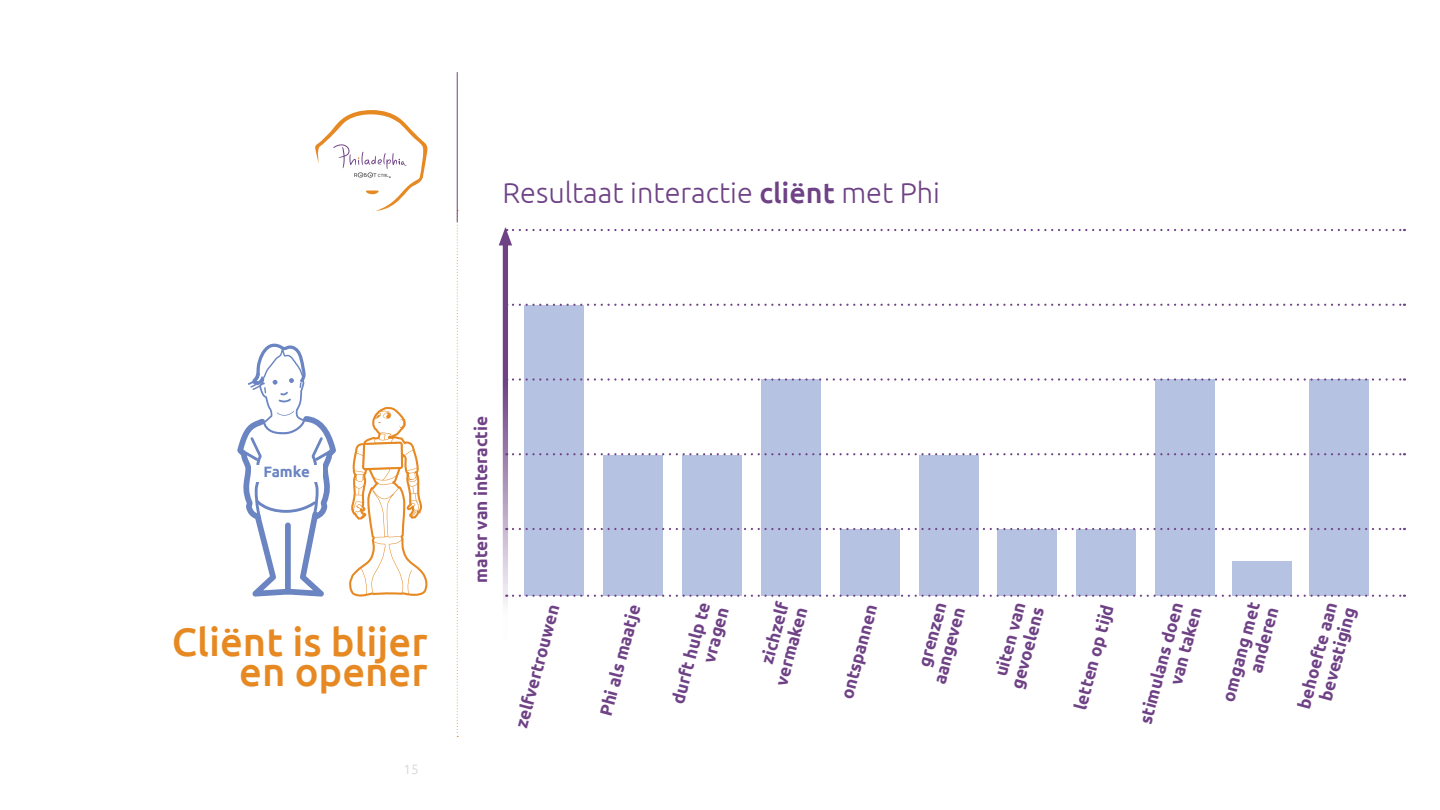
<style>
.page{position:relative;width:1440px;height:810px;background:#fff}
.page>*{position:absolute;margin:0;border:0;box-sizing:border-box;transform-origin:0 0}
.t1{font:500 39.9px/29.9px "Ubuntu";color:#e78923;text-align:right}
.t2{font:300 28.8px "Ubuntu";color:#6f4286}
.t3{font:700 17.25px/19.2px "Ubuntu";color:#6f4286;text-align:right}
.t4{font:700 15px "Ubuntu";letter-spacing:-.01em;color:#6b85c2}
.t5{font:300 13.5px "Ubuntu";color:#cdd6d6}
.s1{font-weight:500}
</style>
<div class="page">
<svg style="left:237px;top:343px;width:99px;height:254px"></svg>
<div style="left:251px;top:465px;width:71px;height:17px;background:#fff"></div>
<svg style="left:457px;top:222px;width:1px;height:515px"></svg>
<svg style="left:349px;top:407px;width:79px;height:190px"></svg>
<hr style="left:457px;top:72px;width:1px;height:150px;background:#6f4286">
<svg style="left:315px;top:110px;width:113px;height:101px"></svg>
<div style="left:1155px;top:379px;width:60px;height:217px;background:#b6c2e1"></div>
<div style="left:1309px;top:379px;width:60px;height:217px;background:#b6c2e1"></div>
<div style="left:1232px;top:561px;width:60px;height:35px;background:#b6c2e1"></div>
<div style="left:761px;top:379px;width:60px;height:217px;background:#b6c2e1"></div>
<div style="left:603px;top:455px;width:60px;height:141px;background:#b6c2e1"></div>
<div style="left:919px;top:455px;width:60px;height:141px;background:#b6c2e1"></div>
<div style="left:524px;top:305px;width:60px;height:291px;background:#b6c2e1"></div>
<div style="left:682px;top:455px;width:60px;height:141px;background:#b6c2e1"></div>
<div style="left:997px;top:529px;width:60px;height:67px;background:#b6c2e1"></div>
<div style="left:1076px;top:529px;width:60px;height:67px;background:#b6c2e1"></div>
<div style="left:840px;top:529px;width:60px;height:67px;background:#b6c2e1"></div>
<svg style="left:513px;top:304px;width:892px;height:2px"></svg>
<svg style="left:513px;top:378px;width:892px;height:3px"></svg>
<svg style="left:513px;top:453px;width:892px;height:2px"></svg>
<svg style="left:513px;top:528px;width:892px;height:2px"></svg>
<svg style="left:513px;top:595px;width:892px;height:2px"></svg>
<svg style="left:503px;top:245px;width:5px;height:360px;background:#9878a8"></svg>
<svg style="left:499px;top:227px;width:906px;height:18px"></svg>
<h2 class="t2" style="left:503px;top:176px;width:439px">Resultaat interactie <span class="s1">cliënt</span> met Phi</h2>
<p class="t4" style="left:263px;top:463px;width:48px">Famke</p>
<h1 class="t1" style="left:172px;top:625px;width:257px">Cliënt is blijer en opener</h1>
<p class="t5" style="left:404px;top:761px;width:17px">15</p>
<p class="t3" style="left:471px;top:583px;width:168px;rotate:-90deg">mater van interactie</p>
<p class="t3" style="left:753px;top:678px;width:82px;rotate:-75deg">zichzelf vermaken</p>
<p class="t3" style="left:1070px;top:707px;width:109px;rotate:-75deg">letten op tijd</p>
<p class="t3" style="left:512px;top:725px;width:129px;rotate:-75deg">zelfvertrouwen</p>
<p class="t3" style="left:668px;top:701px;width:106px;rotate:-75deg">durft hulp te</p>
<p class="t3" style="left:837px;top:696px;width:99px;rotate:-75deg">ontspannen</p>
<p class="t3" style="left:699px;top:660px;width:58px;rotate:-75deg">vragen</p>
<p class="t3" style="left:989px;top:681px;width:86px;text-align:center;rotate:-75deg">uiten van gevoelens</p>
<p class="t3" style="left:596px;top:713px;width:116px;rotate:-75deg">Phi als maatje</p>
<p class="t3" style="left:911px;top:676px;width:81px;rotate:-75deg">grenzen aangeven</p>
<p class="t3" style="left:1218px;top:699px;width:104px;rotate:-75deg">omgang met</p>
<p class="t3" style="left:1316px;top:698px;width:98px;rotate:-75deg">bevestiging</p>
<p class="t3" style="left:1136px;top:721px;width:127px;rotate:-75deg">stimulans doen van taken</p>
<p class="t3" style="left:1294px;top:705px;width:111px;rotate:-75deg">behoefte aan</p>
<p class="t3" style="left:1246px;top:670px;width:69px;rotate:-75deg">anderen</p>
</div>
